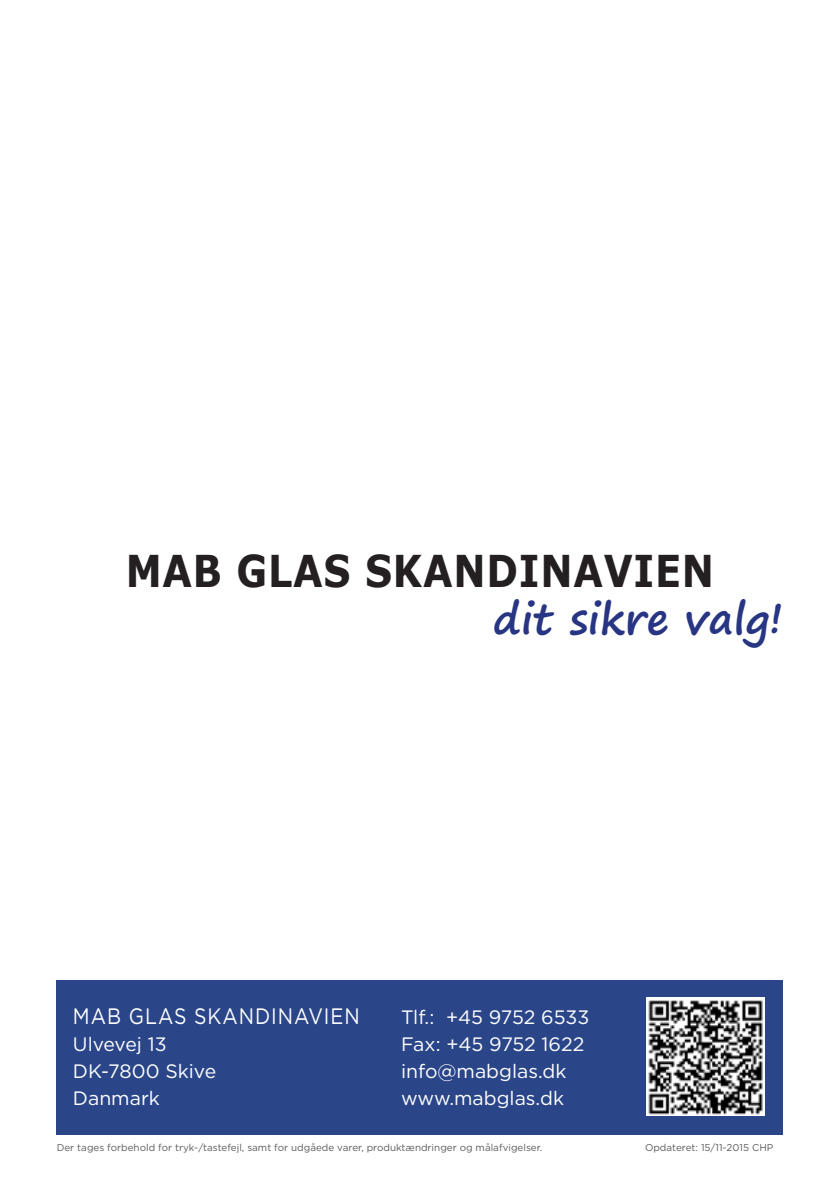
<style>
.page{position:relative;width:840px;height:1191px;background:#fff}
.page>*{position:absolute;margin:0;border:0;box-sizing:border-box;transform-origin:0 0}
.t1{font:700 43.8px "Verdana";letter-spacing:.02em;color:#241f21;scale:.87 1}
.t2{font:700 42.2px "Segoe Print";color:#283583}
.t3{font:22.2px "Gotham";letter-spacing:.05em;color:#fff;scale:.87 1}
.t4{font:19.4px "Gotham";color:#fff}
.t5{font:9.8px "Gotham";color:#5c5c5e}
</style>
<div class="page">
<div style="left:57px;top:980px;width:725px;height:154px;background:#2a4689"></div>
<img style="left:646px;top:998px;width:117px;height:117px">
<h1 class="t1" style="left:126px;top:540px;width:677px">MAB GLAS SKANDINAVIEN</h1>
<h2 class="t2" style="left:493px;top:580px;width:291px">dit sikre valg!</h2>
<h3 class="t3" style="left:73px;top:1001px;width:331px">MAB GLAS SKANDINAVIEN</h3>
<h3 class="t4" style="left:401px;top:1004px;width:190px">Tlf.: +45 9752 6533</h3>
<h3 class="t4" style="left:73px;top:1031px;width:95px">Ulvevej 13</h3>
<h3 class="t4" style="left:401px;top:1031px;width:185px">Fax: +45 9752 1622</h3>
<h3 class="t4" style="left:73px;top:1058px;width:145px">DK-7800 Skive</h3>
<h3 class="t4" style="left:401px;top:1058px;width:167px">info@mabglas.dk</h3>
<h3 class="t4" style="left:73px;top:1086px;width:88px">Danmark</h3>
<h3 class="t4" style="left:401px;top:1086px;width:164px">www.mabglas.dk</h3>
<p class="t5" style="left:57px;top:1140px;width:487px">Der tages forbehold for tryk-/tastefejl, samt for udgåede varer, produktændringer og målafvigelser.</p>
<p class="t5" style="left:644px;top:1140px;width:130px">Opdateret: 15/11-2015 CHP</p>
</div>
